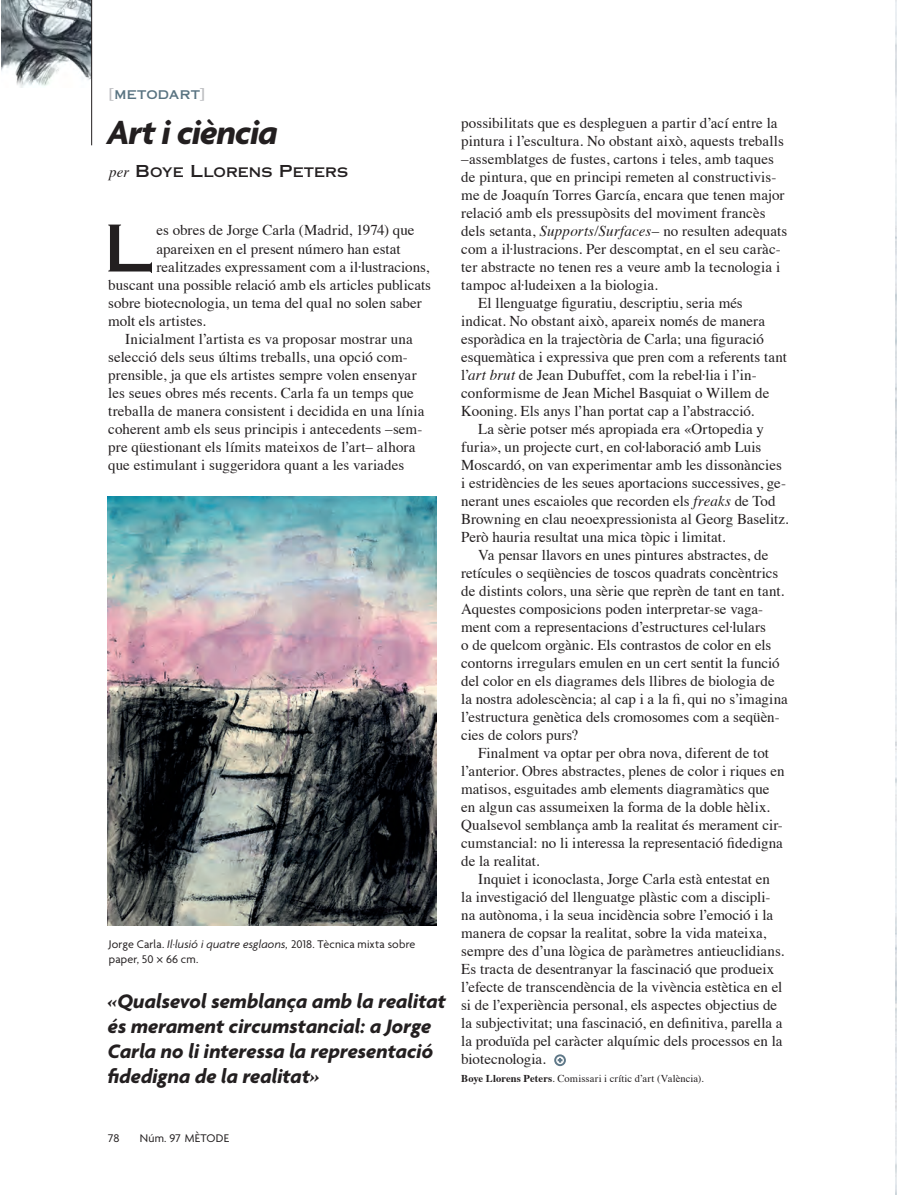
<style>
.page{position:relative;width:897px;height:1195px;background:#fff}
.page>*{position:absolute;margin:0;border:0;box-sizing:border-box;transform-origin:0 0}
.t1{font:64.5px "Copperplate Thirty One AB";color:#231f20}
.TITULAR_SECCION{font:italic 700 36px "Agenda";letter-spacing:-.025em;color:#231f20}
.DESTACADO_SECCIONES{font:italic 700 21px/25.2px "Agenda";letter-spacing:.005em;color:#231f20}
.t2{font:15px/18px "Times";color:#231f20}
.t3{font:13.2px "Copperplate Thirty One AB SC800";letter-spacing:.005em;color:#231f20}
._09_PEUS_DE_FOTO{font:12px/15px "Agenda";letter-spacing:.015em;color:#231f20}
.t4{font:12px "Copperplate Thirty One AB";letter-spacing:.015em;color:#587381}
.FIRMA{font:10.5px "Times";letter-spacing:.01em;color:#231f20}
.s1{font-size:15px;color:#bcbdc0}
.s2{font-family:"Times";font-style:italic;font-size:15px}
.s3{font-size:16.5px}
.s4{font-style:italic}
.s5{font-family:"Times"}
.s6{font-weight:700}
</style>
<div class="page">
<img style="left:1px;top:0;width:90px;height:88px">
<div style="left:554px;top:1054px;width:12px;height:12px;border:2px solid #5f7888;border-radius:50%"></div>
<svg style="left:557px;top:1057px;width:6px;height:5px"></svg>
<hr style="left:91px;top:0;width:1px;height:145px;background:#231f20">
<img style="left:108px;top:496px;width:328px;height:429px">
<p class="t4" style="left:108px;top:87px;width:98px"><span class="s1">[</span>METODART<span class="s1">]</span></p>
<p class="TITULAR_SECCION" style="left:107px;top:110px;width:172px">Art i ciència</p>
<p class="t3" style="left:109px;top:164px;width:240px"><span class="s2">per</span> <span class="s3">B</span>OYE <span class="s3">L</span>LORENS <span class="s3">P</span>ETERS</p>
<p class="t1" style="left:103px;top:209px;width:52px">L</p>
<p class="t2" style="left:156px;top:220px;width:259px">es obres de Jorge Carla (Madrid, 1974) que</p>
<p class="t2" style="left:156px;top:238px;width:246px">apareixen en el present número han estat</p>
<p class="t2" style="left:156px;top:256px;width:274px">realitzades expressament com a il·lustracions,</p>
<p class="t2" style="left:108px;top:274px;width:324px">buscant una possible relació amb els articles publicats</p>
<p class="t2" style="left:108px;top:292px;width:315px">sobre biotecnologia, un tema del qual no solen saber</p>
<p class="t2" style="left:108px;top:310px;width:99px">molt els artistes.</p>
<p class="t2" style="left:108px;top:328px;width:318px;text-indent:17px">Inicialment l’artista es va proposar mostrar una selecció dels seus últims treballs, una opció com&shy;prensible, ja que els artistes sempre volen ensenyar les seues obres més recents. Carla fa un temps que treballa de manera consistent i decidida en una línia coherent amb els seus principis i antecedents –sem&shy;pre qüestionant els límits mateixos de l’art– alhora que estimulant i suggeridora quant a les variades</p>
<p class="_09_PEUS_DE_FOTO" style="left:109px;top:936px;width:308px">Jorge Carla. <span class="s4">Il·lusió i quatre esglaons,</span> 2018. Tècnica mixta sobre paper, 50 <span class="s5">×</span> 66 cm.</p>
<p class="DESTACADO_SECCIONES" style="left:108px;top:987px;width:339px">«Qualsevol semblança amb la realitat és merament circumstancial: a Jorge Carla no li interessa la representació fidedigna de la realitat»</p>
<p class="t2" style="left:461px;top:113px;width:328px">possibilitats que es despleguen a partir d’ací entre la pintura i l’escultura. No obstant això, aquests treballs –assemblatges de fustes, cartons i teles, amb taques de pintura, que en principi remeten al constructivis&shy;me de Joaquín Torres García, encara que tenen major relació amb els pressupòsits del moviment francès dels setanta, <span class="s4">Supports/Surfaces</span>– no resulten adequats com a il·lustracions. Per descomptat, en el seu caràc&shy;ter abstracte no tenen res a veure amb la tecnologia i tampoc al·ludeixen a la biologia.</p>
<p class="t2" style="left:461px;top:293px;width:327px;text-indent:17px">El llenguatge figuratiu, descriptiu, seria més indicat. No obstant això, apareix només de manera esporàdica en la trajectòria de Carla; una figuració esquemàtica i expressiva que pren com a referents tant l’<span class="s4">art brut</span> de Jean Dubuffet, com la rebel·lia i l’in&shy;conformisme de Jean Michel Basquiat o Willem de Kooning. Els anys l’han portat cap a l’abstracció.</p>
<p class="t2" style="left:461px;top:419px;width:329px;text-indent:17px">La sèrie potser més apropiada era «Ortopedia y furia», un projecte curt, en col·laboració amb Luis Moscardó, on van experimentar amb les dissonàncies i estridències de les seues aportacions successives, ge&shy;nerant unes escaioles que recorden els <span class="s4">freaks</span> de Tod Browning en clau neoexpressionista al Georg Baselitz.<br>Però hauria resultat una mica tòpic i limitat.</p>
<p class="t2" style="left:461px;top:545px;width:328px;text-indent:17px">Va pensar llavors en unes pintures abstractes, de retícules o seqüències de toscos quadrats concèntrics de distints colors, una sèrie que reprèn de tant en tant.<br>Aquestes composicions poden interpretar-se vaga&shy;ment com a representacions d’estructures cel·lulars<br>o de quelcom orgànic. Els contrastos de color en els contorns irregulars emulen en un cert sentit la funció del color en els diagrames dels llibres de biologia de la nostra adolescència; al cap i a la fi, qui no s’imagina l’estructura genètica dels cromosomes com a seqüèn&shy;cies de colors purs?</p>
<p class="t2" style="left:461px;top:743px;width:325px;text-indent:17px">Finalment va optar per obra nova, diferent de tot l’anterior. Obres abstractes, plenes de color i riques en matisos, esguitades amb elements diagramàtics que en algun cas assumeixen la forma de la doble hèlix.<br>Qualsevol semblança amb la realitat és merament cir&shy;cumstancial: no li interessa la representació fidedigna de la realitat.</p>
<p class="t2" style="left:461px;top:869px;width:324px;text-indent:17px">Inquiet i iconoclasta, Jorge Carla està entestat en la investigació del llenguatge plàstic com a discipli&shy;na autònoma, i la seua incidència sobre l’emoció i la manera de copsar la realitat, sobre la vida mateixa, sempre des d’una lògica de paràmetres antieuclidians.<br>Es tracta de desentranyar la fascinació que produeix l’efecte de transcendència de la vivència estètica en el si de l’experiència personal, els aspectes objectius de la subjectivitat; una fascinació, en definitiva, parella a la produïda pel caràcter alquímic dels processos en la biotecnologia.</p>
<p class="FIRMA" style="left:461px;top:1069px;width:244px"><span class="s6">Boye Llorens Peters</span>. Comissari i crític d’art (València).</p>
<p class="_09_PEUS_DE_FOTO" style="left:108px;top:1130px;width:13px">78</p>
<p class="_09_PEUS_DE_FOTO" style="left:140px;top:1130px;width:91px">Núm. 97 MÈTODE</p>
</div>
